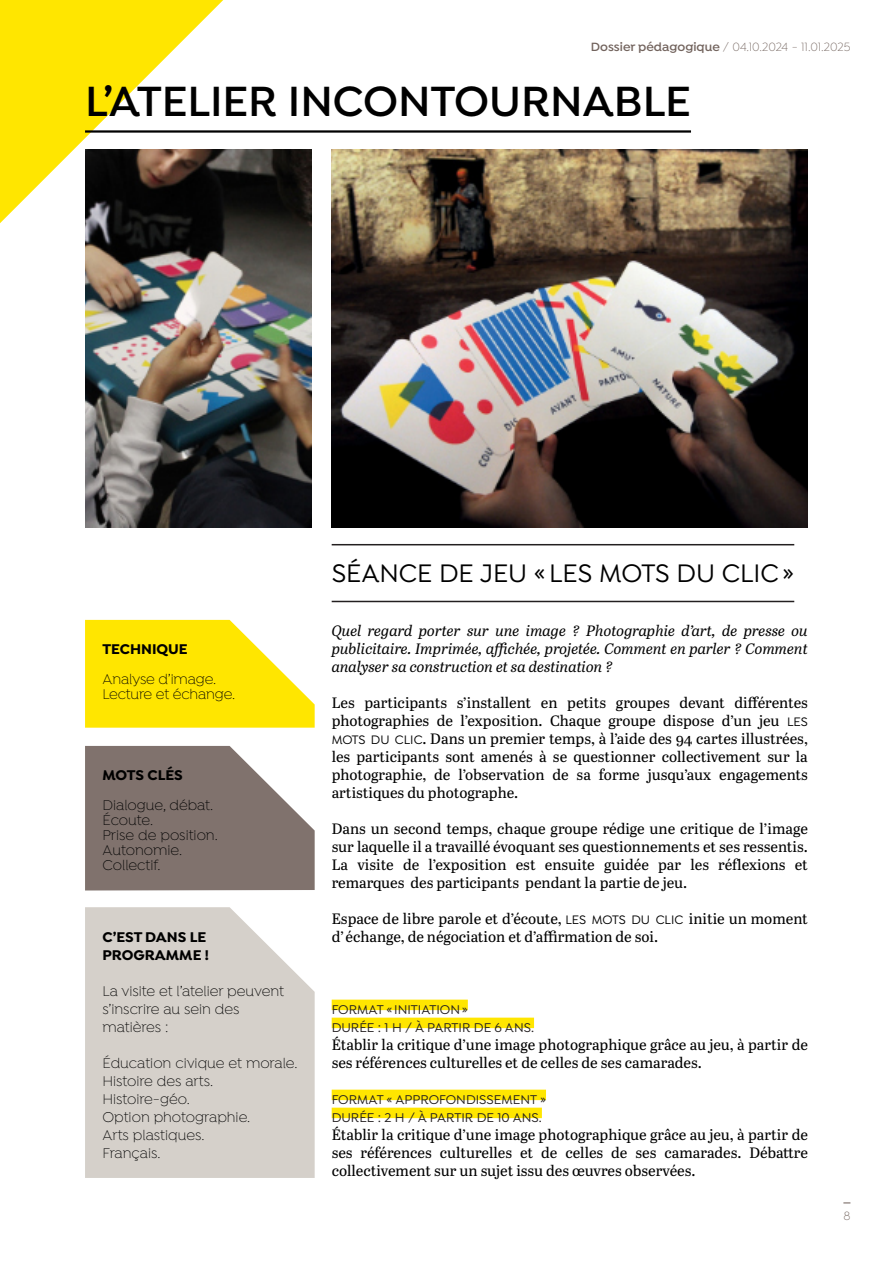
<style>
.page{position:relative;width:893px;height:1263px;background:#fff}
.page>*{position:absolute;margin:0;border:0;box-sizing:border-box;transform-origin:0 0}
.t1{font:600 45px "Isidora";color:#000}
.t2{font:500 27px "Isidora";color:#000}
.t3{font:15px/18px "Abril Text";color:#000;text-align:justify}
.t4{font:300 15px/18px "Isidora";color:#000}
.t5{font:italic 15px/18px "Abril Text";letter-spacing:-.005em;color:#000;text-align:justify}
.t6{font:700 15px/18px "Isidora";color:#000}
.t7{font:500 13.5px/18px "Isidora";color:#231f20}
.t8{font:300 12.75px "Isidora";color:#72635d}
.s1{font-weight:600}
.s2{font-family:"Isidora";font-weight:500;font-size:13.05px}
</style>
<div class="page">
<svg style="left:85px;top:746px;width:230px;height:144px;background:#8d817c"></svg>
<div style="left:85px;top:907px;width:230px;height:271px;background:#d5d0ca"></div>
<svg style="left:85px;top:620px;width:230px;height:108px;background:#ffe925"></svg>
<svg style="left:0;top:0;width:223px;height:223px;fill:#ffe600"></svg>
<hr style="left:85px;top:130px;width:606px;height:3px;background:#000">
<hr style="left:332px;top:544px;width:462px;height:1px;background:#231f20">
<hr style="left:332px;top:601px;width:462px;height:1px;background:#231f20">
<div style="left:332px;top:1000px;width:136px;height:10px;background:#ffe600"></div>
<div style="left:332px;top:1018px;width:202px;height:10px;background:#ffe600"></div>
<div style="left:332px;top:1090px;width:214px;height:10px;background:#ffe600"></div>
<div style="left:332px;top:1108px;width:210px;height:10px;background:#ffe600"></div>
<img style="left:332px;top:150px;width:476px;height:377px">
<img style="left:85px;top:150px;width:226px;height:377px">
<p class="t8" style="left:591px;top:41px;width:261px"><span class="s1">Dossier pédagogique</span> / 04.10.2024 - 11.01.2025</p>
<h1 class="t1" style="left:85px;top:80px;width:607px">L’ATELIER INCONTOURNABLE</h1>
<p class="t6" style="left:102px;top:641px;width:87px">TECHNIQUE</p>
<p class="t4" style="left:102px;top:673px;width:134px;line-height:15px">Analyse d’image.<br>Lecture et échange.</p>
<p class="t6" style="left:102px;top:767px;width:82px">MOTS CLÉS</p>
<p class="t4" style="left:102px;top:799px;width:117px;line-height:15px">Dialogue, débat.<br>Écoute.<br>Prise de position.<br>Autonomie.<br>Collectif.</p>
<p class="t6" style="left:102px;top:929px;width:108px">C’EST DANS LE<br>PROGRAMME !</p>
<p class="t4" style="left:102px;top:983px;width:183px">La visite et l’atelier peuvent s’inscrire au sein des matières :</p>
<p class="t4" style="left:102px;top:1055px;width:197px">Éducation civique et morale.<br>Histoire des arts.<br>Histoire-géo.<br>Option photographie.<br>Arts plastiques.<br>Français.</p>
<h2 class="t2" style="left:332px;top:560px;width:464px">SÉANCE DE JEU « LES MOTS DU CLIC »</h2>
<p class="t5" style="left:332px;top:622px;width:478px">Quel regard porter sur une image ? Photographie d’art, de presse ou publicitaire. Imprimée, affichée, projetée. Comment en parler ? Comment analyser sa construction et sa destination ?</p>
<p class="t3" style="left:332px;top:694px;width:478px">Les participants s’installent en petits groupes devant différentes photographies de l’exposition. Chaque groupe dispose d’un jeu <span class="s2">LES MOTS DU CLIC</span>. Dans un premier temps, à l’aide des 94 cartes illustrées, les participants sont amenés à se questionner collectivement sur la photographie, de l’observation de sa forme jusqu’aux engagements artistiques du photographe.</p>
<p class="t3" style="left:332px;top:820px;width:478px">Dans un second temps, chaque groupe rédige une critique de l’image sur laquelle il a travaillé évoquant ses questionnements et ses ressentis.<br>La visite de l’exposition est ensuite guidée par les réflexions et remarques des participants pendant la partie de jeu.</p>
<p class="t3" style="left:332px;top:910px;width:478px">Espace de libre parole et d’écoute, <span class="s2">LES MOTS DU CLIC</span> initie un moment d’échange, de négociation et d’affirmation de soi.</p>
<p class="t7" style="left:332px;top:1001px;width:204px">FORMAT «INITIATION »<br>DURÉE : 1 H / À PARTIR DE 6 ANS.</p>
<p class="t3" style="left:332px;top:1036px;width:478px">Établir la critique d’une image photographique grâce au jeu, à partir de ses références culturelles et de celles de ses camarades.</p>
<p class="t7" style="left:332px;top:1091px;width:216px">FORMAT « APPROFONDISSEMENT »<br>DURÉE : 2 H / À PARTIR DE 10 ANS.</p>
<p class="t3" style="left:332px;top:1126px;width:478px">Établir la critique d’une image photographique grâce au jeu, à partir de ses références culturelles et de celles de ses camarades. Débattre collectivement sur un sujet issu des œuvres observées.</p>
<p class="t8" style="left:843px;top:1210px;width:9px">8</p>
</div>
